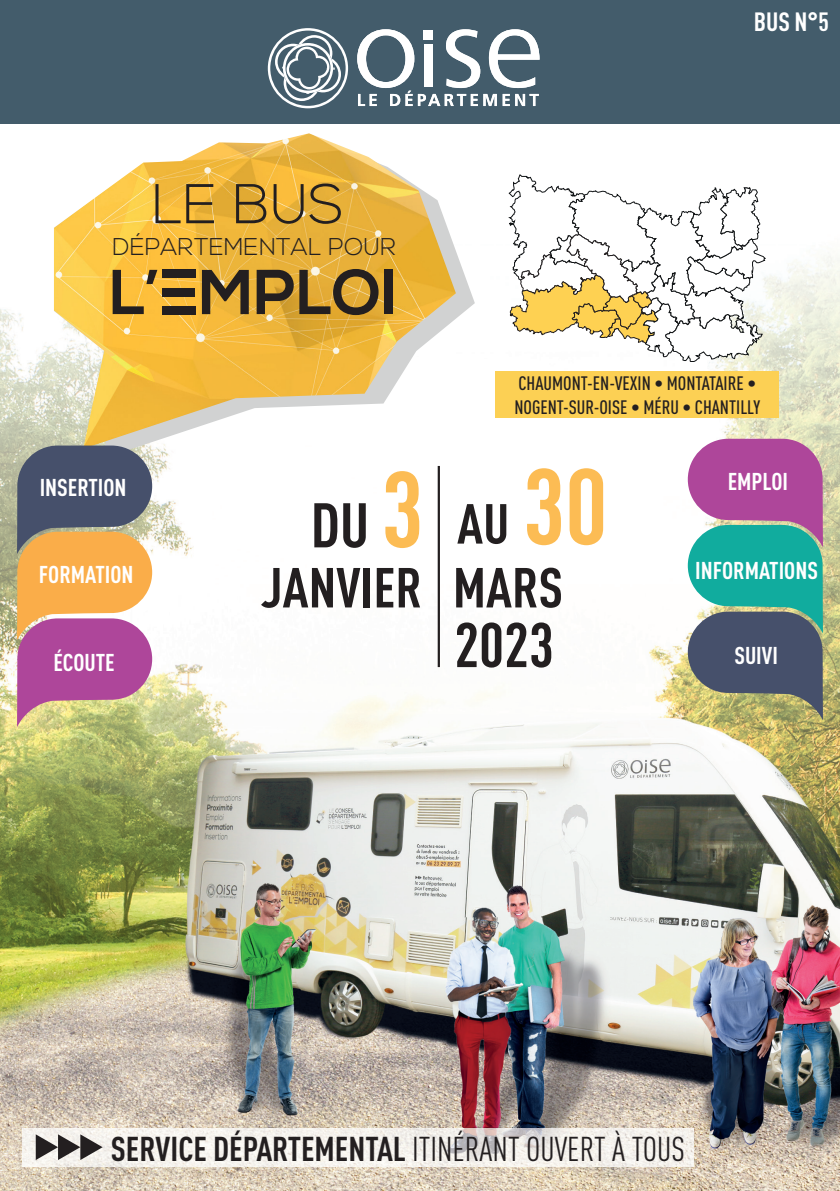
<style>
.page{position:relative;width:840px;height:1191px;background:#fff}
.page>*{position:absolute;margin:0;border:0;box-sizing:border-box;transform-origin:0 0}
.t1{font:700 62px "DIN Cond";color:#231f20}
.t2{font:300 56px "Nexa";color:#231f20}
.t3{font:700 55.4px "DIN Cond";color:#231f20}
.t4{font:700 34px "DIN Cond";color:#231f20}
.t5{font:700 26px "DIN Cond";color:#fff}
.t6{font:300 24.2px "Nexa";color:#231f20}
.t7{font:700 24px "DIN Cond";color:#fff}
.t8{font:500 19.2px/23px "DIN Cond";color:#231f20}
.s1{font-size:105.6px;color:#fcbc54}
.s2{font-weight:400}
</style>
<div class="page">
<img style="left:0;top:255px;width:839px;height:936px">
<img style="left:23px;top:1128px;width:670px;height:38px">
<svg style="left:36px;top:1134px;width:67px;height:26px"></svg>
<svg style="left:507px;top:174px;width:258px;height:188px"></svg>
<div style="left:495px;top:371px;width:283px;height:23px;background:#fcd054"></div>
<div style="left:495px;top:394px;width:283px;height:23px;background:#fcd054"></div>
<hr style="left:437px;top:466px;width:2px;height:201px;background:#231f20">
<svg style="left:152px;top:249px;width:322px;height:209px"></svg>
<img style="left:54px;top:133px;width:401px;height:316px">
<svg style="left:113px;top:270px;width:44px;height:44px;background:#b68d37"></svg>
<svg style="left:202px;top:270px;width:47px;height:44px;background:#7e632e"></svg>
<svg style="left:256px;top:269px;width:122px;height:46px;background:#927130"></svg>
<div style="left:384px;top:270px;width:9px;height:44px;background:#231f20"></div>
<div style="left:162px;top:270px;width:33px;height:8px;background:#231f20"></div>
<div style="left:162px;top:306px;width:33px;height:8px;background:#231f20"></div>
<div style="left:162px;top:288px;width:32px;height:8px;background:#231f20"></div>
<div style="left:0;top:0;width:839px;height:123px;background:#435c6b"></div>
<svg style="left:357px;top:29px;width:182px;height:77px"></svg>
<div style="left:423px;top:30px;width:9px;height:9px;background:#fff"></div>
<div style="left:423px;top:44px;width:9px;height:43px;background:#fff"></div>
<svg style="left:268px;top:28px;width:80px;height:80px"></svg>
<svg style="left:17px;top:445px;width:135px;height:282px;background:#ac7e78"></svg>
<svg style="left:687px;top:439px;width:135px;height:281px;background:#748392"></svg>
<h3 class="t5" style="left:753px;top:5px;width:76px">BUS N°5</h3>
<h2 class="t2" style="left:152px;top:172px;width:193px">LE BUS</h2>
<p class="t6" style="left:113px;top:233px;width:284px">DÉPARTEMENTAL POUR</p>
<p class="t8" style="left:514px;top:372px;width:247px">CHAUMONT-EN-VEXIN • MONTATAIRE •<br>NOGENT-SUR-OISE • MÉRU • CHANTILLY</p>
<p class="t7" style="left:40px;top:473px;width:88px">INSERTION</p>
<h1 class="t1" style="left:310px;top:487px;width:114px">DU <span class="s1">3</span></h1>
<h3 class="t3" style="left:457px;top:490px;width:152px">AU <span class="s1">30</span></h3>
<p class="t7" style="left:727px;top:467px;width:62px">EMPLOI</p>
<p class="t7" style="left:39px;top:560px;width:96px">FORMATION</p>
<p class="t7" style="left:53px;top:647px;width:63px">ÉCOUTE</p>
<h3 class="t3" style="left:261px;top:554px;width:162px">JANVIER</h3>
<h3 class="t3" style="left:452px;top:554px;width:112px">MARS</h3>
<h1 class="t1" style="left:454px;top:607px;width:101px">2023</h1>
<p class="t7" style="left:694px;top:555px;width:124px">INFORMATIONS</p>
<p class="t7" style="left:734px;top:641px;width:45px">SUIVI</p>
<h3 class="t4" style="left:111px;top:1128px;width:575px">SERVICE DÉPARTEMENTAL <span class="s2">ITINÉRANT OUVERT À TOUS</span></h3>
</div>
